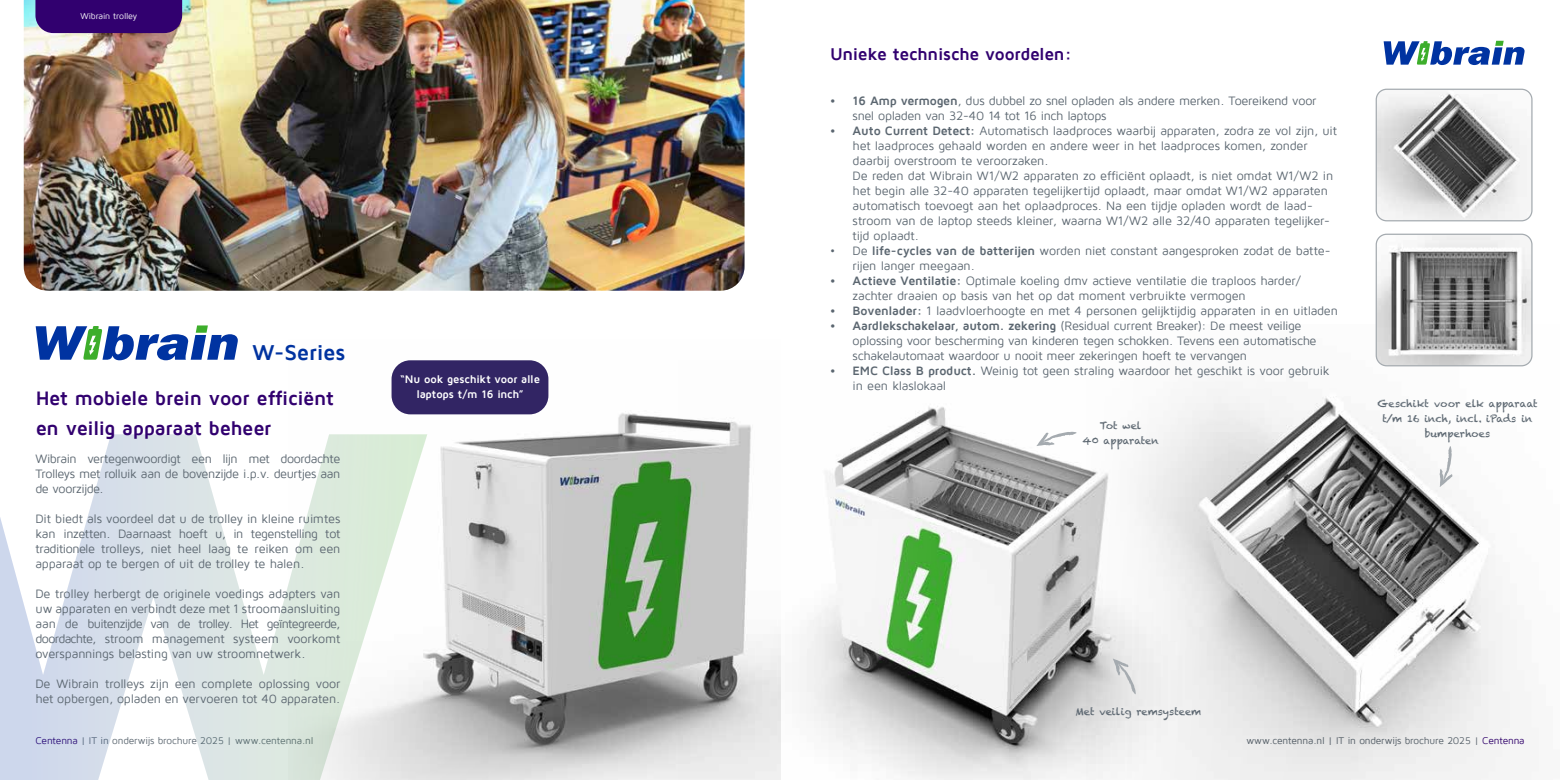
<style>
.page{position:relative;width:1560px;height:780px;background:#fff}
.page>*{position:absolute;margin:0;border:0;box-sizing:border-box;transform-origin:0 0}
.t1{font:700 22.12px "Maven Pro";letter-spacing:-.015em;color:#0033a0}
.t2{font:700 20px/30px "Maven Pro";letter-spacing:-.02em;color:#31006f}
.t3{font:700 17.5px "Maven Pro";letter-spacing:-.015em;color:#31006f}
.t4{font:12.5px/15px "Maven Pro";letter-spacing:-.015em;color:#5b6670}
.t5{font:700 11.25px/15px "Maven Pro";letter-spacing:-.015em;color:#fff;text-align:center}
.t6{font:10px "Maven Pro";letter-spacing:-.015em;color:#5b6670}
.t7{font:10px/15px "Chalkduster";color:#5b6670;text-align:center}
.t8{font:8.75px "Maven Pro";letter-spacing:-.015em;color:#fff}
.s1{font-weight:700}
.s2{color:#31006f}
</style>
<div class="page">
<svg style="left:0;top:434px;width:288px;height:346px"></svg>
<img style="left:24px;top:0;width:720px;height:291px">
<img style="left:288px;top:363px;width:391px;height:417px">
<div style="left:35px;top:0;width:147px;height:33px;background:#31006f"></div>
<svg style="left:1383px;top:41px;width:141px;height:24px"></svg>
<img style="left:679px;top:406px;width:406px;height:374px">
<img style="left:1085px;top:324px;width:448px;height:456px">
<svg style="left:1439px;top:446px;width:12px;height:41px"></svg>
<svg style="left:1112px;top:658px;width:23px;height:36px"></svg>
<svg style="left:1036px;top:431px;width:40px;height:15px"></svg>
<img style="left:1377px;top:89px;width:154px;height:132px">
<div style="left:1375px;top:89px;width:157px;height:132px;border:1px solid #a5abb0;border-radius:10px"></div>
<img style="left:1375px;top:235px;width:156px;height:131px">
<div style="left:1375px;top:233px;width:157px;height:133px;border:1px solid #a5abb0;border-radius:10px"></div>
<div style="left:391px;top:360px;width:157px;height:54px;background:#322564;border-radius:19px"></div>
<svg style="left:36px;top:325px;width:202px;height:35px"></svg>
<p class="t8" style="left:80px;top:12px;width:58px">Wibrain trolley</p>
<h3 class="t3" style="left:830px;top:45px;width:243px">Unieke technische voordelen:</h3>
<p class="t4" style="left:852px;top:93px;width:465px;text-indent:-22px"><span class="s1">• 16 Amp vermogen</span>, dus dubbel zo snel opladen als andere merken. Toereikend voor snel opladen van 32-40 14 tot 16 inch laptops</p>
<p class="t4" style="left:852px;top:123px;width:486px;text-indent:-22px"><span class="s1">• Auto Current Detect:</span> Automatisch laadproces waarbij apparaten, zodra ze vol zijn, uit het laadproces gehaald worden en andere weer in het laadproces komen, zonder daarbij overstroom te veroorzaken.<br>De reden dat Wibrain W1/W2 apparaten zo efficiënt oplaadt, is niet omdat W1/W2 in het begin alle 32-40 apparaten tegelijkertijd oplaadt, maar omdat W1/W2 apparaten automatisch toevoegt aan het oplaadproces. Na een tijdje opladen wordt de laad&shy;stroom van de laptop steeds kleiner, waarna W1/W2 alle 32/40 apparaten tegelijker&shy;tijd oplaadt.</p>
<p class="t4" style="left:852px;top:243px;width:479px;text-indent:-22px">• De <span class="s1">life-cycles van de batterijen</span> worden niet constant aangesproken zodat de batte&shy;rijen langer meegaan.</p>
<p class="t4" style="left:852px;top:273px;width:449px;text-indent:-22px"><span class="s1">• Actieve Ventilatie:</span> Optimale koeling dmv actieve ventilatie die traploos harder/ zachter draaien op basis van het op dat moment verbruikte vermogen</p>
<p class="t4" style="left:830px;top:303px;width:509px"><span class="s1">• Bovenlader:</span> 1 laadvloerhoogte en met 4 personen gelijktijdig apparaten in en uitladen</p>
<p class="t4" style="left:852px;top:318px;width:465px;text-indent:-22px"><span class="s1">• Aardlekschakelaar, autom. zekering</span> (Residual current Breaker): De meest veilige oplossing voor bescherming van kinderen tegen schokken. Tevens een automatische schakelautomaat waardoor u nooit meer zekeringen hoeft te vervangen</p>
<p class="t4" style="left:852px;top:363px;width:478px;text-indent:-22px"><span class="s1">• EMC Class B product.</span> Weinig tot geen straling waardoor het geschikt is voor gebruik in een klaslokaal</p>
<h1 class="t1" style="left:252px;top:341px;width:94px">W-Series</h1>
<p class="t5" style="left:400px;top:371px;width:141px">“Nu ook geschikt voor alle laptops t/m 16 inch”</p>
<h2 class="t2" style="left:36px;top:383px;width:299px">Het mobiele brein voor efficiënt en veilig apparaat beheer</h2>
<p class="t7" style="left:1377px;top:396px;width:162px">Geschikt voor elk apparaat t/m 16 inch, incl. iPads in bumperhoes</p>
<p class="t7" style="left:1082px;top:418px;width:78px">Tot wel<br>40 apparaten</p>
<p class="t4" style="left:35px;top:451px;width:306px;text-align:justify">Wibrain vertegenwoordigt een lijn met doordachte Trolleys met rolluik aan de bovenzijde i.p.v. deurtjes aan de voorzijde.</p>
<p class="t4" style="left:35px;top:511px;width:306px;text-align:justify">Dit biedt als voordeel dat u de trolley in kleine ruimtes kan inzetten. Daarnaast hoeft u, in tegenstelling tot traditionele trolleys, niet heel laag te reiken om een apparaat op te bergen of uit de trolley te halen.</p>
<p class="t4" style="left:35px;top:586px;width:306px;text-align:justify">De trolley herbergt de originele voedings adapters van uw apparaten en verbindt deze met 1 stroomaansluiting aan de buitenzijde van de trolley. Het geïntegreerde, doordachte, stroom management systeem voorkomt overspannings belasting van uw stroomnetwerk.</p>
<p class="t4" style="left:35px;top:676px;width:306px">De Wibrain trolleys zijn een complete oplossing voor het opbergen, opladen en vervoeren tot 40 apparaten.</p>
<p class="t7" style="left:1075px;top:704px;width:127px">Met veilig remsysteem</p>
<p class="t6" style="left:35px;top:735px;width:279px"><span class="s2">Centenna</span> | IT in onderwijs brochure 2025 | www.centenna.nl</p>
<p class="t6" style="left:1246px;top:735px;width:279px">www.centenna.nl | IT in onderwijs brochure 2025 | <span class="s2">Centenna</span></p>
</div>
